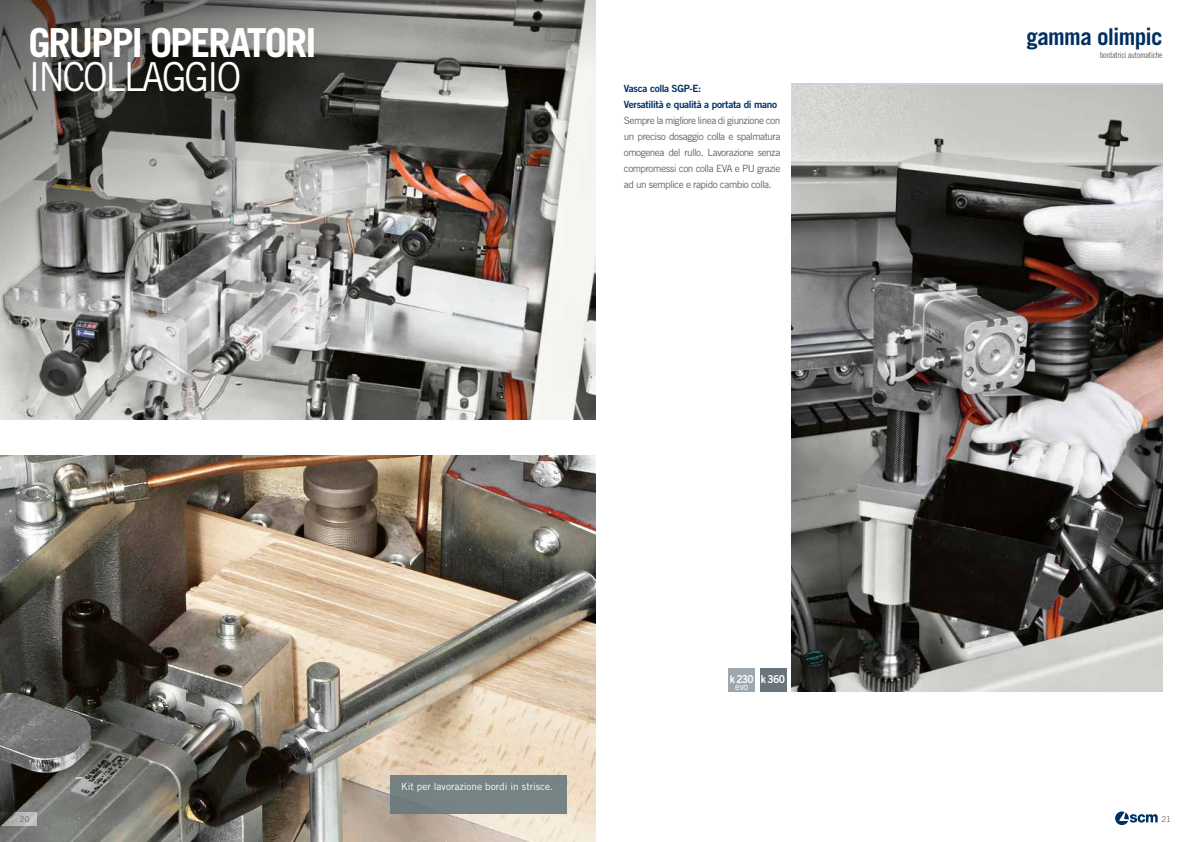
<style>
.page{position:relative;width:1191px;height:842px;background:#fff}
.page>*{position:absolute;margin:0;border:0;box-sizing:border-box;transform-origin:0 0}
.t1{font:700 40px "Trade Gothic LT Std";letter-spacing:-.05em;color:#fff}
.t2{font:40px "Trade Gothic LT Std";letter-spacing:-.06em;color:#fff;scale:.92 1}
.t3{font:700 23.1px "Trade Gothic LT Std";letter-spacing:-.035em;color:#003063}
.t4{font:11px "Trade Gothic LT Std Bd 2";letter-spacing:-.06em;color:#fff;scale:.93 1}
.t5{font:10px/16px "Trade Gothic LT Std";letter-spacing:-.055em;color:#646363;text-align:justify}
.t6{font:10px/16px "Trade Gothic LT Std Bd 2";letter-spacing:-.035em;color:#003063}
.t7{font:10px "Trade Gothic LT Std";color:#fff}
.t8{font:9.9px "Trade Gothic LT Std";color:#fff;scale:.94 1}
.t9{font:8.5px "Trade Gothic LT Std Cn 18";letter-spacing:-.03em;color:#646363}
.t10{font:8px "Trade Gothic LT Std";color:#646363}
</style>
<div class="page">
<img style="left:0;top:455px;width:595px;height:387px">
<svg style="left:0;top:0;width:595px;height:420px;background:#898884"></svg>
<img style="left:791px;top:85px;width:371px;height:607px">
<svg style="left:0;top:812px;width:37px;height:14px"></svg>
<div style="left:391px;top:775px;width:176px;height:39px;background:#768384"></div>
<div style="left:760px;top:668px;width:26px;height:24px;background:#69757b"></div>
<div style="left:729px;top:668px;width:26px;height:24px;background:#9ca7ae"></div>
<svg style="left:1115px;top:811px;width:42px;height:14px"></svg>
<h1 class="t1" style="left:28px;top:18px;width:289px">GRUPPI OPERATORI</h1>
<h1 class="t2" style="left:28px;top:53px;width:233px">INCOLLAGGIO</h1>
<p class="t6" style="left:624px;top:81px;width:155px">Vasca colla SGP-E:<br>Versatilità e qualità a portata di mano</p>
<p class="t5" style="left:624px;top:113px;width:158px">Sempre la migliore linea di giunzione con un preciso dosaggio colla e spalmatura omogenea del rullo. Lavorazione senza compromessi con colla EVA e PU grazie ad un semplice e rapido cambio colla.</p>
<p class="t7" style="left:401px;top:780px;width:154px">Kit per lavorazione bordi in strisce.</p>
<p class="t4" style="left:729px;top:672px;width:61px">k 230 k 360</p>
<p class="t8" style="left:735px;top:681px;width:15px">evo</p>
<h2 class="t3" style="left:1026px;top:23px;width:138px">gamma olimpic</h2>
<p class="t9" style="left:1099px;top:50px;width:64px">bordatrici automatiche</p>
<p class="t10" style="left:20px;top:814px;width:11px">20</p>
<p class="t10" style="left:1161px;top:814px;width:11px">21</p>
</div>
